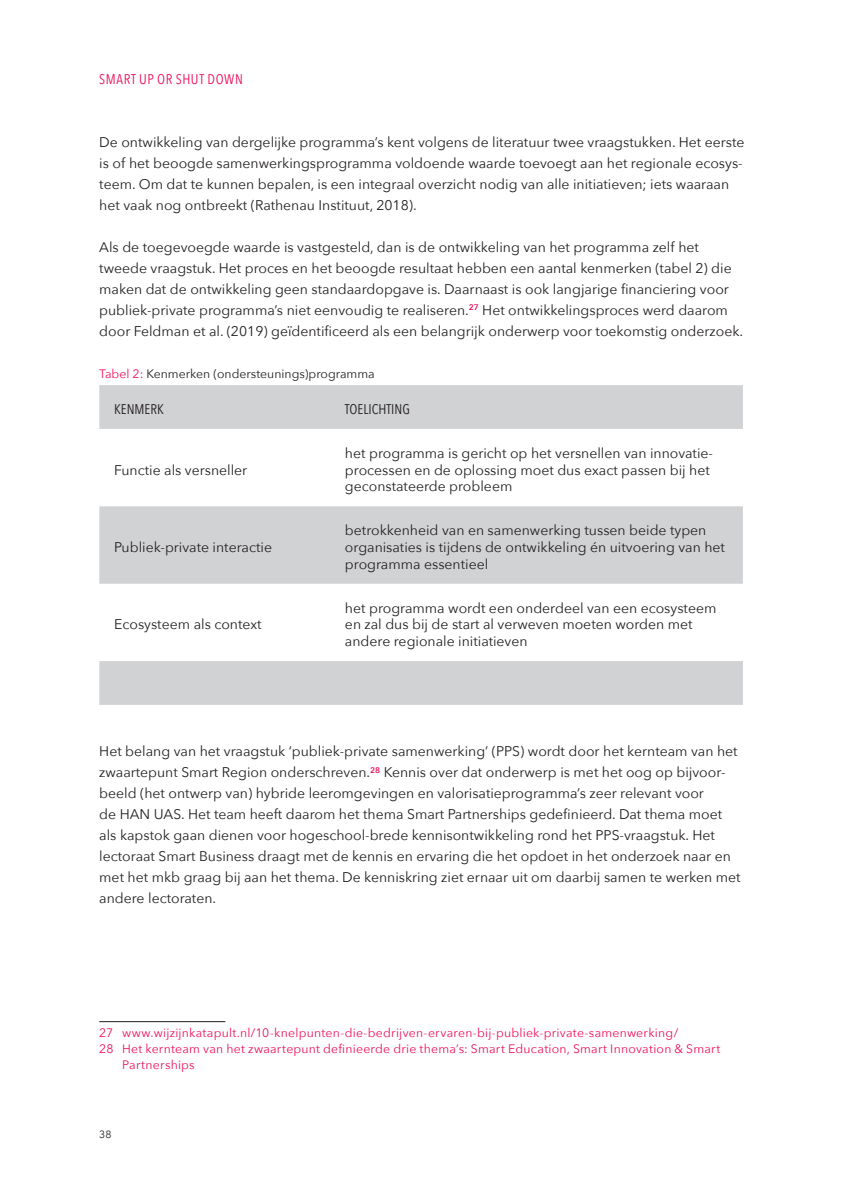
<style>
.page{position:relative;width:844px;height:1191px;background:#fff}
.page>*{position:absolute;margin:0;border:0;box-sizing:border-box;transform-origin:0 0}
.Broodtekst{font:14px/21px "Avenir Next";color:#231f20}
.t1{font:14px "Avenir Next Condensed";color:#231f20}
.t2{font:14px "Avenir Next Condensed";letter-spacing:.04em;color:#ed115e}
.Footnote_tekst{font:12.25px/15.8px "Avenir Next";letter-spacing:.02em;color:#ed115e}
.Broodtekst-2{font:12.25px "Avenir Next";color:#231f20}
.t3{font:10.5px "Avenir Next";color:#231f20}
.s1{color:#ed115e}
</style>
<div class="page">
<svg style="left:99px;top:385px;width:643px;height:320px;fill:#d4d5d7"></svg>
<hr style="left:99px;top:1021px;width:126px;height:1px;background:#231f20">
<p class="t2" style="left:99px;top:67px;width:145px">SMART UP OR SHUT DOWN</p>
<p class="Broodtekst" style="left:99px;top:131px;width:646px">De ontwikkeling van dergelijke programma’s kent volgens de literatuur twee vraagstukken. Het eerste is of het beoogde samenwerkingsprogramma voldoende waarde toevoegt aan het regionale ecosys&shy;teem. Om dat te kunnen bepalen, is een integraal overzicht nodig van alle initiatieven; iets waaraan het vaak nog ontbreekt (Rathenau Instituut, 2018).</p>
<p class="Broodtekst" style="left:99px;top:236px;width:645px">Als de toegevoegde waarde is vastgesteld, dan is de ontwikkeling van het programma zelf het tweede vraagstuk. Het proces en het beoogde resultaat hebben een aantal kenmerken (tabel 2) die maken dat de ontwikkeling geen standaardopgave is. Daarnaast is ook langjarige financiering voor publiek-private programma’s niet eenvoudig te realiseren.<sup>27</sup> Het ontwikkelingsproces werd daarom door Feldman et al. (2019) geïdentificeerd als een belangrijk onderwerp voor toekomstig onderzoek.</p>
<p class="Broodtekst-2" style="left:99px;top:363px;width:277px"><span class="s1">Tabel 2:</span> Kenmerken (ondersteunings)programma</p>
<p class="t1" style="left:114px;top:397px;width:51px">KENMERK</p>
<p class="t1" style="left:345px;top:397px;width:66px">TOELICHTING</p>
<p class="Broodtekst" style="left:114px;top:458px;width:135px">Functie als versneller</p>
<p class="Broodtekst" style="left:114px;top:536px;width:159px">Publiek-private interactie</p>
<p class="Broodtekst" style="left:114px;top:613px;width:149px">Ecosysteem als context</p>
<p class="Broodtekst" style="left:345px;top:444px;width:369px;line-height:16.8px">het programma is gericht op het versnellen van innovatie&shy;processen en de oplossing moet dus exact passen bij het geconstateerde probleem</p>
<p class="Broodtekst" style="left:345px;top:521px;width:381px;line-height:16.8px">betrokkenheid van en samenwerking tussen beide typen organisaties is tijdens de ontwikkeling én uitvoering van het programma essentieel</p>
<p class="Broodtekst" style="left:345px;top:599px;width:373px;line-height:16.8px">het programma wordt een onderdeel van een ecosysteem en zal dus bij de start al verweven moeten worden met andere regionale initiatieven</p>
<p class="Broodtekst" style="left:99px;top:740px;width:642px">Het belang van het vraagstuk ‘publiek-private samenwerking’ (PPS) wordt door het kernteam van het zwaartepunt Smart Region onderschreven.<sup>28</sup> Kennis over dat onderwerp is met het oog op bijvoor&shy;beeld (het ontwerp van) hybride leeromgevingen en valorisatieprogramma’s zeer relevant voor<br>de HAN UAS. Het team heeft daarom het thema Smart Partnerships gedefinieerd. Dat thema moet als kapstok gaan dienen voor hogeschool-brede kennisontwikkeling rond het PPS-vraagstuk. Het lectoraat Smart Business draagt met de kennis en ervaring die het opdoet in het onderzoek naar en met het mkb graag bij aan het thema. De kenniskring ziet ernaar uit om daarbij samen te werken met andere lectoraten.</p>
<p class="Footnote_tekst" style="left:99px;top:1024px;width:580px">27 www.wijzijnkatapult.nl/10-knelpunten-die-bedrijven-ervaren-bij-publiek-private-samenwerking/</p>
<p class="Footnote_tekst" style="left:122px;top:1040px;width:599px;text-indent:-23px">28 Het kernteam van het zwaartepunt definieerde drie thema’s: Smart Education, Smart Innovation &amp; Smart<br>Partnerships</p>
<p class="t3" style="left:99px;top:1126px;width:14px">38</p>
</div>
